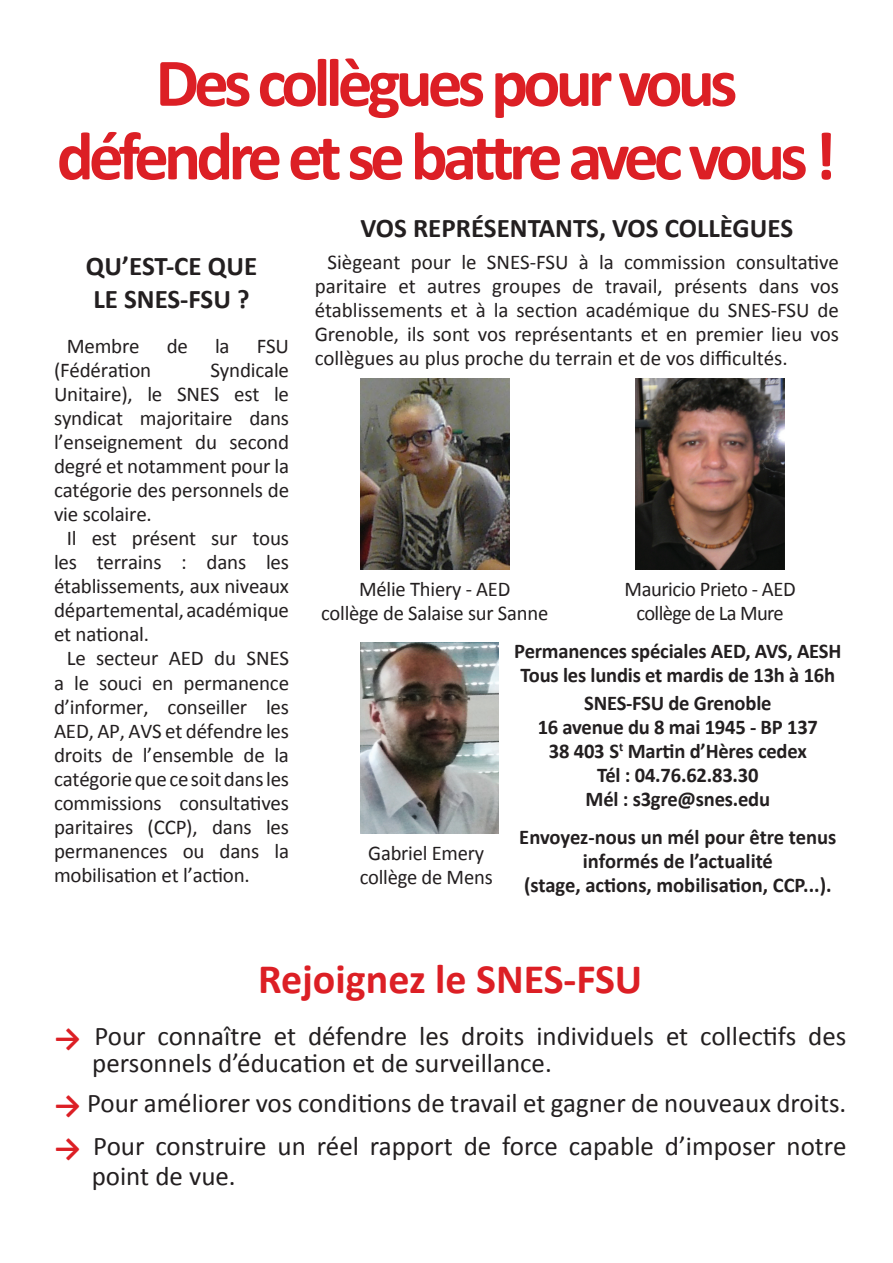
<style>
.page{position:relative;width:893px;height:1263px;background:#fff}
.page>*{position:absolute;margin:0;border:0;box-sizing:border-box;transform-origin:0 0}
.t1{font:700 69px/73.5px "Calibri";letter-spacing:-.07em;color:#dc1f25;text-align:center}
.t2{font:700 42px "Calibri";color:#dc1f25}
.t3{font:27px/27px "Calibri";color:#231f20}
.t4{font:700 27px/32.4px "Calibri";color:#231f20}
.t5{font:21px/24px "Calibri";letter-spacing:-.01em;color:#231f20;text-align:justify}
.t6{font:700 21px/24px "Calibri";letter-spacing:-.01em;color:#231f20;text-align:center}
.s1{font-weight:700;font-size:30px;color:#dc1f25}
</style>
<div class="page">
<img style="left:360px;top:378px;width:149px;height:192px">
<img style="left:636px;top:378px;width:148px;height:192px">
<img style="left:360px;top:642px;width:139px;height:191px">
<h1 class="t1" style="left:57px;top:46px;width:781px">Des collègues pour vous défendre et se battre avec vous !</h1>
<p class="t4" style="left:86px;top:250px;width:173px">QU’EST-CE QUE<br>LE SNES-FSU ?</p>
<p class="t5" style="left:67px;top:334px;width:74px">Membre</p>
<p class="t5" style="left:167px;top:334px;width:23px">de</p>
<p class="t5" style="left:215px;top:334px;width:16px">la</p>
<p class="t5" style="left:257px;top:334px;width:34px">FSU</p>
<p class="t5" style="left:54px;top:358px;width:99px">(Fédération</p>
<p class="t5" style="left:54px;top:358px;width:237px;text-indent:157px">Syndicale Unitaire), le SNES est le syndicat majoritaire dans l’enseignement du second degré et notamment pour la catégorie des personnels de vie scolaire.</p>
<p class="t5" style="left:54px;top:526px;width:237px;text-indent:13px">Il est présent sur tous les terrains : dans les établissements, aux niveaux départemental, académique et national.</p>
<p class="t5" style="left:54px;top:647px;width:237px;text-indent:13px">Le secteur AED du SNES a le souci en permanence d’informer, conseiller les AED, AP, AVS et défendre les droits de l’ensemble de la catégorie que ce soit dans les commissions consultatives paritaires (CCP), dans les permanences ou dans la mobilisation et l’action.</p>
<p class="t4" style="left:360px;top:212px;width:434px">VOS REPRÉSENTANTS, VOS COLLÈGUES</p>
<p class="t5" style="left:315px;top:250px;width:526px;text-indent:13px">Siègeant pour le SNES-FSU à la commission consultative paritaire et autres groupes de travail, présents dans vos établissements et à la section académique du SNES-FSU de Grenoble, ils sont vos représentants et en premier lieu vos collègues au plus proche du terrain et de vos difficultés.</p>
<p class="t5" style="left:321px;top:577px;width:228px;text-align:center">Mélie Thiery - AED<br>collège de Salaise sur Sanne</p>
<p class="t5" style="left:624px;top:577px;width:173px;text-align:center">Mauricio Prieto - AED collège de La Mure</p>
<p class="t6" style="left:514px;top:639px;width:329px">Permanences spéciales AED, AVS, AESH<br>Tous les lundis et mardis de 13h à 16h</p>
<p class="t6" style="left:538px;top:691px;width:282px">SNES-FSU de Grenoble<br>16 avenue du 8 mai 1945 - BP 137<br>38 403 S<sup>t</sup> Martin d’Hères cedex<br>Tél : 04.76.62.83.30<br>Mél : s3gre@snes.edu</p>
<p class="t6" style="left:519px;top:825px;width:319px">Envoyez-nous un mél pour être tenus informés de l’actualité<br>(stage, actions, mobilisation, CCP...).</p>
<p class="t5" style="left:360px;top:841px;width:134px;text-align:center">Gabriel Emery collège de Mens</p>
<h2 class="t2" style="left:258px;top:952px;width:386px">Rejoignez le SNES-FSU</h2>
<p class="t3" style="left:92px;top:1023px;width:756px;text-indent:-38px"><span class="s1">→</span> Pour connaître et défendre les droits individuels et collectifs des personnels d’éducation et de surveillance.</p>
<p class="t3" style="left:54px;top:1089px;width:794px"><span class="s1">→</span> Pour améliorer vos conditions de travail et gagner de nouveaux droits.</p>
<p class="t3" style="left:92px;top:1131px;width:756px;line-height:30px;text-indent:-38px"><span class="s1">→</span> Pour construire un réel rapport de force capable d’imposer notre point de vue.</p>
</div>
